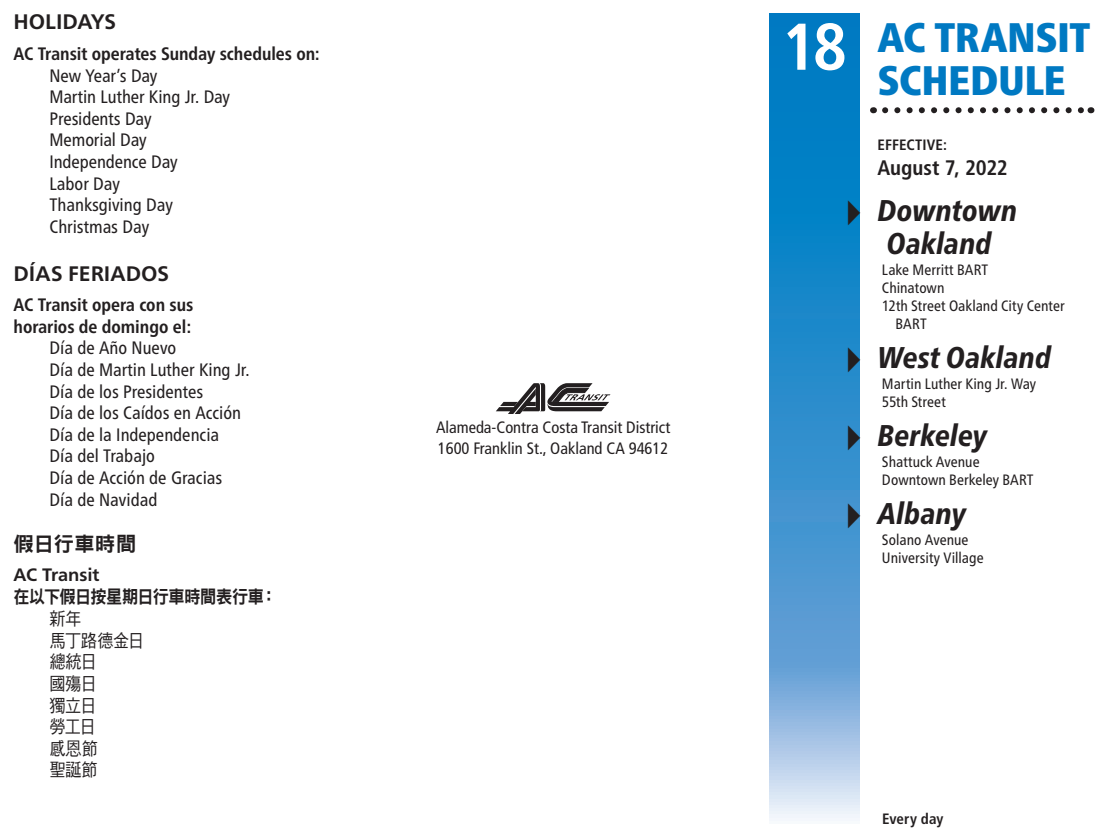
<style>
.page{position:relative;width:1107px;height:837px;background:#fff}
.page>*{position:absolute;margin:0;border:0;box-sizing:border-box;transform-origin:0 0}
.CoverLine2{font:700 condensed 66px "Frutiger LT Std";color:#fff}
.t1{font:900 condensed 41.25px/43.5px "Frutiger Neue LTW1 G";letter-spacing:-.005em;color:#0079c2}
.t2{font:italic 800 condensed 30px/33px "Frutiger Neue LTW1 G";color:#231f20}
.t3{font:700 21px "Frutiger Neue LTW1 G";color:#231f20}
.t4{font:700 condensed 21px "Frutiger LT Std";letter-spacing:-.005em;color:#231f20}
.t5{font:20.25px "DF Hei Std W9";letter-spacing:.01em;color:#231f20}
.t6{font:condensed 18px/21.6px "Frutiger Neue LTW1 G";color:#231f20}
.t7{font:700 condensed 18px "Frutiger Neue LTW1 G";color:#231f20}
.t8{font:18px "DF Hei Std W5";letter-spacing:-.03em;color:#231f20;scale:.9 1}
.t9{font:18px "DF Hei Std W9";letter-spacing:-.04em;color:#231f20;scale:.9 1}
.t10{font:700 18px "Frutiger Neue LTW1 G";letter-spacing:-.005em;color:#231f20}
.t11{font:condensed 16.5px/21px "Frutiger LT Std";color:#231f20}
.t12{font:condensed 15px/18px "Frutiger Neue LTW1 G";letter-spacing:.005em;color:#231f20}
.t13{font:700 condensed 15px "Frutiger LT Std";letter-spacing:.005em;color:#231f20}
.s1{font-weight:700}
.s2{font-family:"Lucida Grande";font-weight:400;font-style:normal;font-stretch:normal;font-size:42px}
</style>
<div class="page">
<svg style="left:770px;top:14px;width:90px;height:807px;background:#3d95d0"></svg>
<svg style="left:885px;top:107px;width:199px;height:6px"></svg>
<svg style="left:496px;top:383px;width:114px;height:31px"></svg>
<p class="t3" style="left:14px;top:7px;width:104px">HOLIDAYS</p>
<p class="t6" style="left:50px;top:42px;width:272px;text-indent:-36px"><span class="s1">AC Transit operates Sunday schedules on:<br></span>New Year’s Day<br>Martin Luther King Jr. Day<br>Presidents Day<br>Memorial Day<br>Independence Day<br>Labor Day<br>Thanksgiving Day<br>Christmas Day</p>
<p class="t3" style="left:14px;top:258px;width:157px">DÍAS FERIADOS</p>
<p class="t7" style="left:14px;top:291px;width:181px">AC Transit opera con sus</p>
<p class="t7" style="left:14px;top:313px;width:179px">horarios de domingo el:</p>
<p class="t6" style="left:50px;top:336px;width:128px">Día de Año Nuevo</p>
<p class="t6" style="left:50px;top:357px;width:202px">Día de Martin Luther King Jr.</p>
<p class="t6" style="left:50px;top:379px;width:155px">Día de los Presidentes</p>
<p class="t6" style="left:50px;top:401px;width:193px">Día de los Caídos en Acción</p>
<p class="t6" style="left:50px;top:422px;width:171px">Día de la Independencia</p>
<p class="t6" style="left:50px;top:444px;width:107px">Día del Trabajo</p>
<p class="t6" style="left:50px;top:465px;width:174px">Día de Acción de Gracias</p>
<p class="t6" style="left:50px;top:487px;width:109px">Día de Navidad</p>
<p class="t5" style="left:14px;top:532px;width:124px">假日行車時間</p>
<p class="t10" style="left:14px;top:562px;width:87px">AC Transit</p>
<p class="t9" style="left:14px;top:587px;width:294px">在以下假日按星期日行車時間表行車：</p>
<p class="t8" style="left:49px;top:609px;width:37px">新年</p>
<p class="t8" style="left:49px;top:631px;width:107px">馬丁路德金日</p>
<p class="t8" style="left:49px;top:652px;width:54px">總統日</p>
<p class="t8" style="left:49px;top:674px;width:54px">國殤日</p>
<p class="t8" style="left:49px;top:695px;width:53px">獨立日</p>
<p class="t8" style="left:49px;top:717px;width:53px">勞工日</p>
<p class="t8" style="left:49px;top:739px;width:55px">感恩節</p>
<p class="t8" style="left:49px;top:760px;width:55px">聖誕節</p>
<p class="t11" style="left:436px;top:417px;width:236px">Alameda-Contra Costa Transit District<br>1600 Franklin St., Oakland CA 94612</p>
<p class="CoverLine2" style="left:782px;top:8px;width:67px">18</p>
<h2 class="t1" style="left:878px;top:12px;width:214px">AC TRANSIT<br>SCHEDULE</h2>
<p class="t13" style="left:878px;top:136px;width:71px">EFFECTIVE:</p>
<p class="t4" style="left:878px;top:155px;width:132px">August 7, 2022</p>
<p class="t2" style="left:886px;top:192px;width:132px;text-indent:-46px"><span class="s2">▸</span> Downtown<br>Oakland</p>
<p class="t12" style="left:882px;top:260px;width:108px">Lake Merritt BART</p>
<p class="t12" style="left:882px;top:278px;width:64px">Chinatown</p>
<p class="t12" style="left:882px;top:296px;width:184px">12th Street Oakland City Center</p>
<p class="t12" style="left:895px;top:314px;width:33px">BART</p>
<p class="t2" style="left:841px;top:339px;width:212px"><span class="s2">▸</span> West Oakland</p>
<p class="t12" style="left:882px;top:374px;width:156px">Martin Luther King Jr. Way<br>55th Street</p>
<p class="t2" style="left:841px;top:417px;width:148px"><span class="s2">▸</span> Berkeley</p>
<p class="t12" style="left:882px;top:452px;width:153px">Shattuck Avenue<br>Downtown Berkeley BART</p>
<p class="t2" style="left:841px;top:495px;width:127px"><span class="s2">▸</span> Albany</p>
<p class="t12" style="left:882px;top:530px;width:103px">Solano Avenue<br>University Village</p>
<p class="t13" style="left:882px;top:809px;width:63px">Every day</p>
</div>
